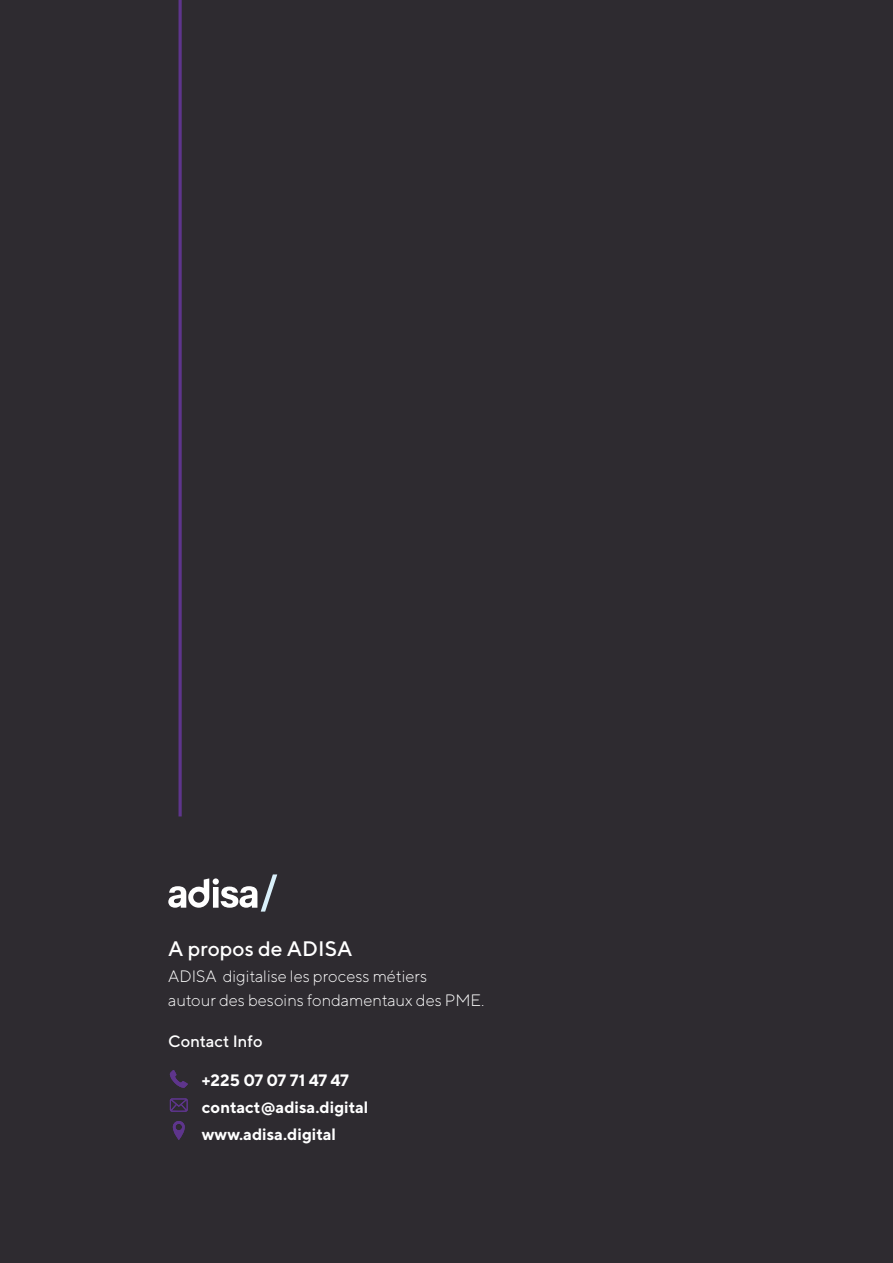
<style>
.page{position:relative;width:893px;height:1263px;background:#2e2b30}
.page>*{position:absolute;margin:0;border:0;box-sizing:border-box;transform-origin:0 0}
.t1{font:500 21px "TT Norms";color:#fff}
.t2{font:300 16.5px/24px "TT Norms";color:#fff}
.t3{font:700 16.5px/27px "TT Norms";color:#fff}
.t4{font:500 16.5px "TT Norms";color:#fff}
</style>
<div class="page">
<hr style="left:179px;top:0;width:3px;height:816px;background:#5e358c">
<div style="left:213px;top:887px;width:6px;height:21px;background:#fff"></div>
<div style="left:213px;top:878px;width:6px;height:7px;background:#fff;border-radius:50%"></div>
<svg style="left:168px;top:878px;width:41px;height:30px"></svg>
<svg style="left:221px;top:874px;width:56px;height:37px"></svg>
<svg style="left:170px;top:1098px;width:18px;height:14px"></svg>
<svg style="left:173px;top:1121px;width:12px;height:19px"></svg>
<svg style="left:170px;top:1070px;width:18px;height:18px"></svg>
<p class="t1" style="left:168px;top:936px;width:186px">A propos de ADISA</p>
<p class="t2" style="left:168px;top:964px;width:317px">ADISA digitalise les process métiers<br>autour des besoins fondamentaux des PME.</p>
<p class="t4" style="left:168px;top:1031px;width:96px">Contact Info</p>
<p class="t3" style="left:202px;top:1066px;width:168px">+225 07 07 71 47 47 contact@adisa.digital www.adisa.digital</p>
</div>
